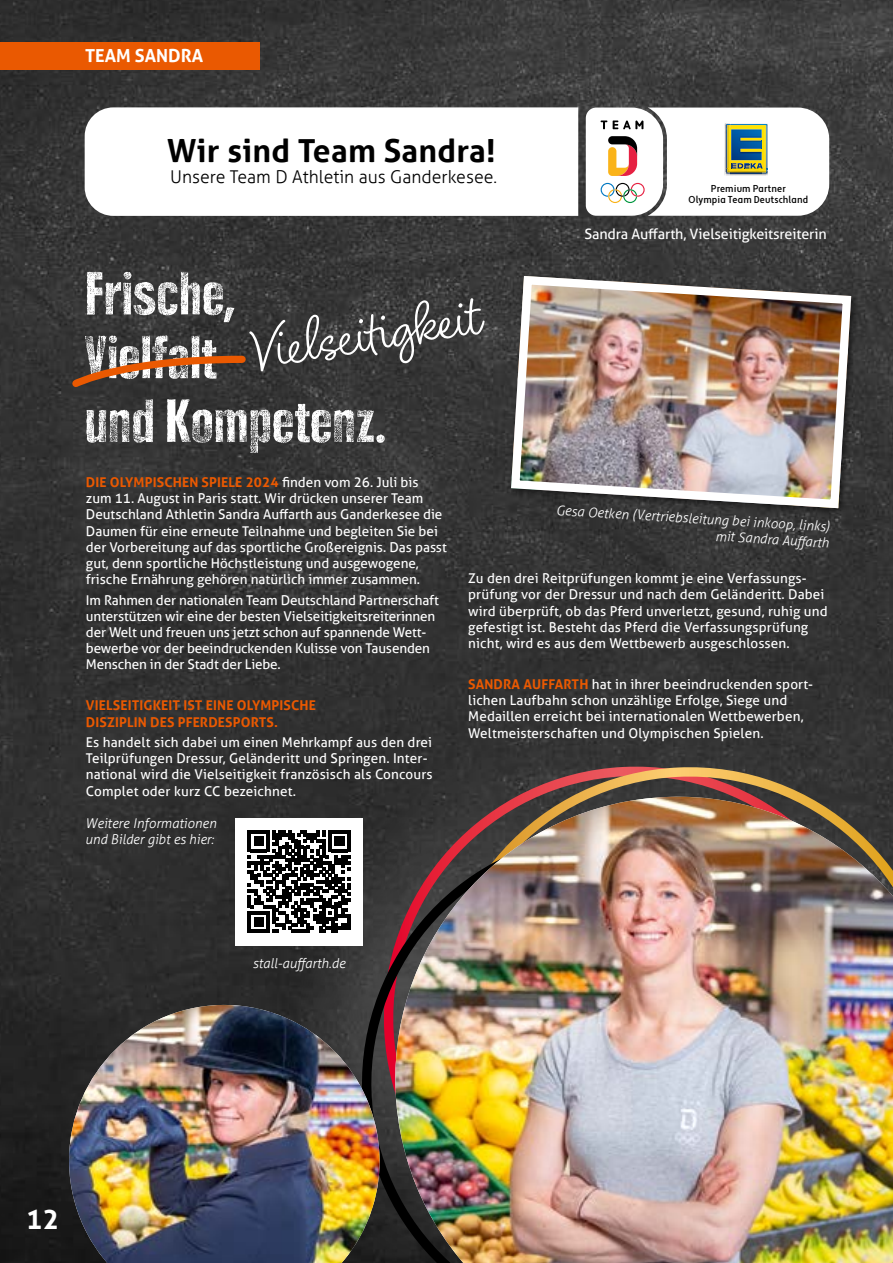
<style>
.page{position:relative;width:893px;height:1263px;background:#fff}
.page>*{position:absolute;margin:0;border:0;box-sizing:border-box;transform-origin:0 0}
.t1{font:60.15px/63.8px "Edeka Chalk";color:#fff}
.t2{font:60.15px "Blithe";color:#fff}
.t3{font:700 31.8px "Aller";letter-spacing:.01em;color:#000}
.t4{font:700 27px "Aller";color:#fff}
.t5{font:700 18px "Aller";color:#fff}
.t6{font:300 17.7px "Aller";color:#000}
.t7{font:14.4px "Aller";letter-spacing:-.01em;color:#fff}
.t8{font:13.5px/16.2px "Aller";color:#fff}
.t9{font:italic 300 13.5px/17px "Aller";color:#fff;text-align:right}
.t10{font:700 13.5px/16.2px "Aller";letter-spacing:.01em;color:#ea5901}
.t11{font:500 condensed 10.05px/10.5px "Apertura";letter-spacing:.01em;color:#000;text-align:center}
.s1{font-weight:700;color:#ea5901}
</style>
<div class="page">
<img style="left:0;top:0;width:892px;height:1263px">
<div style="left:330px;top:678px;width:562px;height:97px;background:#323232"></div>
<svg style="left:290px;top:775px;width:82px;height:217px;fill:#2e2e2e"></svg>
<svg style="left:56px;top:992px;width:316px;height:13px;fill:#2b2b2b"></svg>
<img style="left:56px;top:1005px;width:316px;height:258px">
<svg style="left:372px;top:773px;width:520px;height:490px;fill:#373636"></svg>
<img style="left:393px;top:797px;width:500px;height:466px">
<hr style="left:892px;top:0;width:1px;height:844px;background:#565655">
<svg style="left:85px;top:107px;width:493px;height:109px"></svg>
<svg style="left:586px;top:108px;width:243px;height:108px"></svg>
<img style="left:731px;top:129px;width:31px;height:31px">
<img style="left:740px;top:138px;width:22px;height:3px">
<svg style="left:69px;top:352px;width:180px;height:39px"></svg>
<img style="left:507px;top:272px;width:349px;height:241px">
<div style="left:235px;top:818px;width:128px;height:127px;background:#fff"></div>
<svg style="left:248px;top:830px;width:102px;height:103px"></svg>
<div style="left:0;top:43px;width:259px;height:27px;background:#ea5901"></div>
<h3 class="t5" style="left:85px;top:45px;width:120px">TEAM SANDRA</h3>
<h2 class="t3" style="left:167px;top:131px;width:330px">Wir sind Team Sandra!</h2>
<h3 class="t6" style="left:170px;top:166px;width:328px">Unsere Team D Athletin aus Ganderkesee.</h3>
<h1 class="t1" style="left:85px;top:261px;width:303px">Frische,<br>Vielfalt<br>und Kompetenz.</h1>
<h1 class="t2" style="left:250px;top:313px;width:230px;rotate:-9deg">Vielse itigk eit</h1>
<p class="t11" style="left:688px;top:184px;width:121px">Premium Partner<br>Olympia Team Deutschland</p>
<p class="t7" style="left:585px;top:225px;width:244px">Sandra Auffarth, Vielseitigkeitsreiterin</p>
<p class="t8" style="left:86px;top:474px;width:362px"><span class="s1">DIE OLYMPISCHEN SPIELE 2024</span> finden vom 26. Juli bis zum 11. August in Paris statt. Wir drücken unserer Team Deutschland Athletin Sandra Auffarth aus Ganderkesee die Daumen für eine erneute Teilnahme und begleiten Sie bei der Vorbereitung auf das sportliche Großereignis. Das passt gut, denn sportliche Höchstleistung und ausgewogene, frische Ernährung gehören natürlich immer zusammen.</p>
<p class="t8" style="left:86px;top:592px;width:355px">Im Rahmen der nationalen Team Deutschland Partnerschaft unterstützen wir eine der besten Vielseitigkeitsreiterinnen der Welt und freuen uns jetzt schon auf spannende Wett&shy;bewerbe vor der beeindruckenden Kulisse von Tausenden Menschen in der Stadt der Liebe.</p>
<p class="t10" style="left:86px;top:697px;width:232px">VIELSEITIGKEIT IST EINE OLYMPISCHE<br>DISZIPLIN DES PFERDESPORTS.</p>
<p class="t8" style="left:86px;top:734px;width:348px">Es handelt sich dabei um einen Mehrkampf aus den drei Teilprüfungen Dressur, Geländeritt und Springen. Inter&shy;national wird die Vielseitigkeit französisch als Concours Complet oder kurz CC bezeichnet.</p>
<p class="t9" style="left:85px;top:815px;width:133px;line-height:16.2px;text-align:left">Weitere Informationen und Bilder gibt es hier:</p>
<p class="t9" style="left:556px;top:502px;width:276px;rotate:3deg">Gesa Oetken (Vertriebsleitung bei inkoop, links) mit Sandra Auffarth</p>
<p class="t8" style="left:468px;top:570px;width:361px">Zu den drei Reitprüfungen kommt je eine Verfassungs&shy;prüfung vor der Dressur und nach dem Geländeritt. Dabei wird überprüft, ob das Pferd unverletzt, gesund, ruhig und gefestigt ist. Besteht das Pferd die Verfassungsprüfung nicht, wird es aus dem Wettbewerb ausgeschlossen.</p>
<p class="t8" style="left:468px;top:676px;width:346px"><span class="s1">SANDRA AUFFARTH</span> hat in ihrer beeindruckenden sport&shy;lichen Laufbahn schon unzählige Erfolge, Siege und Medaillen erreicht bei internationalen Wettbewerben, Weltmeisterschaften und Olympischen Spielen.</p>
<p class="t9" style="left:253px;top:955px;width:94px">stall-auffarth.de</p>
<h3 class="t4" style="left:26px;top:1203px;width:35px">12</h3>
</div>
